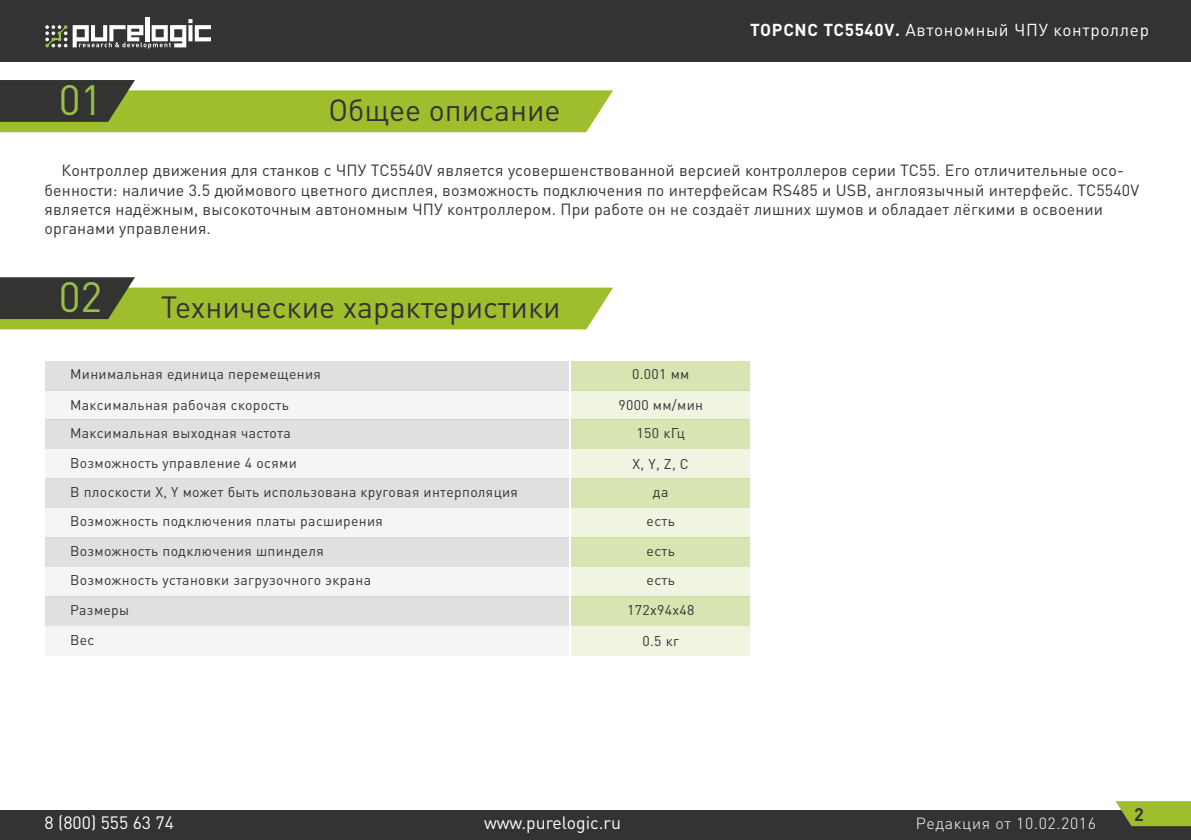
<style>
.page{position:relative;width:1191px;height:840px;background:#fff}
.page>*{position:absolute;margin:0;border:0;box-sizing:border-box;transform-origin:0 0}
.t1{font:41.8px "DIN Pro";color:#98c144}
.t2{font:30.2px "DIN Pro";color:#333334}
.t3{font:700 18px "DIN Pro";color:#333334}
.t4{font:17.6px "DIN Pro";color:#fff}
.t5{font:17px "DIN Pro";letter-spacing:.04em;color:#fff}
.t6{font:16px/19.2px "DIN Pro";letter-spacing:.01em;color:#333334}
.t7{font:300 16px "DIN Pro";letter-spacing:.04em;color:#fff}
.t8{font:14px "DIN Pro";letter-spacing:.025em;color:#333334}
.s1{font-weight:700}
</style>
<div class="page">
<div style="left:0;top:0;width:1191px;height:61px;background:#333334"></div>
<hr style="left:145px;top:17px;width:4px;height:24px;background:#fff">
<svg style="left:45px;top:25px;width:22px;height:22px"></svg>
<svg style="left:73px;top:19px;width:138px;height:30px"></svg>
<div style="left:0;top:810px;width:1191px;height:29px;background:#333334"></div>
<svg style="left:1115px;top:801px;width:76px;height:24px;background:#97b232"></svg>
<svg style="left:0;top:80px;width:613px;height:52px"></svg>
<svg style="left:0;top:277px;width:613px;height:52px"></svg>
<div style="left:572px;top:361px;width:177px;height:29px;background:#d8e4b2"></div>
<div style="left:572px;top:478px;width:177px;height:29px;background:#d8e4b2"></div>
<div style="left:572px;top:596px;width:177px;height:29px;background:#d8e4b2"></div>
<div style="left:572px;top:419px;width:177px;height:30px;background:#d8e4b2"></div>
<div style="left:572px;top:537px;width:177px;height:29px;background:#d8e4b2"></div>
<div style="left:572px;top:390px;width:177px;height:29px;background:#f0f5e2"></div>
<div style="left:572px;top:507px;width:177px;height:30px;background:#f0f5e2"></div>
<div style="left:572px;top:625px;width:177px;height:30px;background:#f0f5e2"></div>
<div style="left:572px;top:449px;width:177px;height:29px;background:#f0f5e2"></div>
<div style="left:572px;top:566px;width:177px;height:30px;background:#f0f5e2"></div>
<div style="left:45px;top:361px;width:523px;height:29px;background:#e0e0e0"></div>
<div style="left:45px;top:478px;width:523px;height:29px;background:#e0e0e0"></div>
<div style="left:45px;top:596px;width:523px;height:29px;background:#e0e0e0"></div>
<div style="left:45px;top:419px;width:523px;height:30px;background:#e0e0e0"></div>
<div style="left:45px;top:537px;width:523px;height:29px;background:#e0e0e0"></div>
<div style="left:45px;top:390px;width:523px;height:29px;background:#f5f5f5"></div>
<div style="left:45px;top:507px;width:523px;height:30px;background:#f5f5f5"></div>
<div style="left:45px;top:625px;width:523px;height:30px;background:#f5f5f5"></div>
<div style="left:45px;top:449px;width:523px;height:29px;background:#f5f5f5"></div>
<div style="left:45px;top:566px;width:523px;height:30px;background:#f5f5f5"></div>
<h1 class="t1" style="left:59px;top:71px;width:45px">01</h1>
<h2 class="t2" style="left:328px;top:89px;width:233px">Общее описание</h2>
<p class="t5" style="left:750px;top:18px;width:400px"><span class="s1">TOPCNC TC5540V.</span> Автономный ЧПУ контроллер</p>
<p class="t6" style="left:45px;top:160px;width:1096px;text-indent:17px">Контроллер движения для станков с ЧПУ TC5540V является усовершенствованной версией контроллеров серии TC55. Его отличительные осо&shy;бенности: наличие 3.5 дюймового цветного дисплея, возможность подключения по интерфейсам RS485 и USB, англоязычный интерфейс. TC5540V является надёжным, высокоточным автономным ЧПУ контроллером. При работе он не создаёт лишних шумов и обладает лёгкими в освоении органами управления.</p>
<h1 class="t1" style="left:59px;top:268px;width:45px">02</h1>
<h2 class="t2" style="left:161px;top:286px;width:401px">Технические характеристики</h2>
<p class="t8" style="left:70px;top:364px;width:252px">Минимальная единица перемещения</p>
<p class="t8" style="left:632px;top:364px;width:59px">0.001 мм</p>
<p class="t8" style="left:70px;top:395px;width:220px">Максимальная рабочая скорость</p>
<p class="t8" style="left:618px;top:395px;width:86px">9000 мм/мин</p>
<p class="t8" style="left:70px;top:423px;width:222px">Максимальная выходная частота</p>
<p class="t8" style="left:636px;top:423px;width:50px">150 кГц</p>
<p class="t8" style="left:70px;top:453px;width:228px">Возможность управление 4 осями</p>
<p class="t8" style="left:632px;top:454px;width:58px">X, Y, Z, C</p>
<p class="t8" style="left:70px;top:482px;width:449px">В плоскости X, Y может быть использована круговая интерполяция</p>
<p class="t8" style="left:653px;top:482px;width:17px">да</p>
<p class="t8" style="left:70px;top:510px;width:314px">Возможность подключения платы расширения</p>
<p class="t8" style="left:646px;top:511px;width:30px">есть</p>
<p class="t8" style="left:70px;top:540px;width:255px">Возможность подключения шпинделя</p>
<p class="t8" style="left:646px;top:540px;width:30px">есть</p>
<p class="t8" style="left:70px;top:570px;width:302px">Возможность установки загрузочного экрана</p>
<p class="t8" style="left:646px;top:570px;width:30px">есть</p>
<p class="t8" style="left:70px;top:599px;width:61px">Размеры</p>
<p class="t8" style="left:627px;top:599px;width:69px">172х94х48</p>
<p class="t8" style="left:70px;top:630px;width:26px">Вес</p>
<p class="t8" style="left:642px;top:630px;width:38px">0.5 кг</p>
<p class="t4" style="left:45px;top:810px;width:131px">8 (800) 555 63 74</p>
<p class="t4" style="left:484px;top:810px;width:138px">www.purelogic.ru</p>
<p class="t7" style="left:916px;top:812px;width:182px">Редакция от 10.02.2016</p>
<p class="t3" style="left:1134px;top:801px;width:11px">2</p>
</div>
